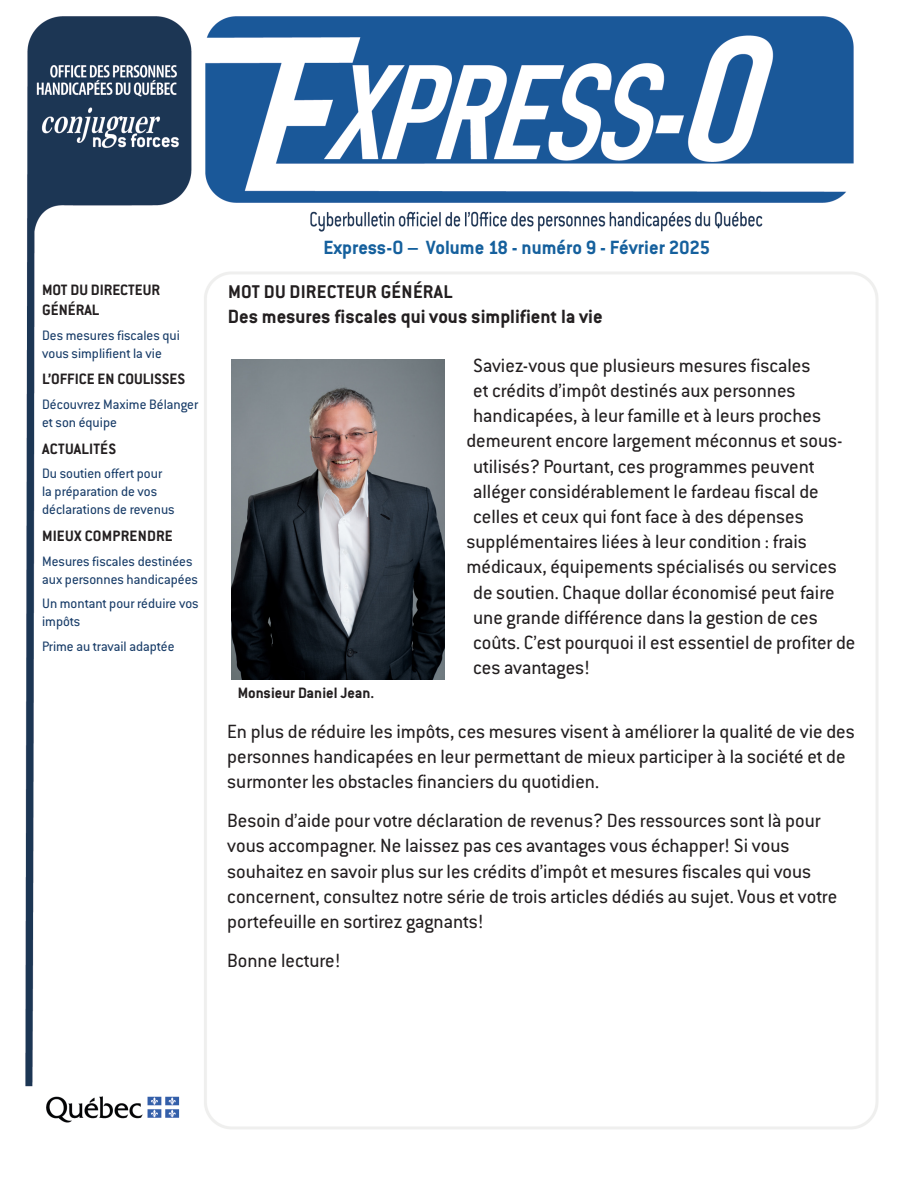
<style>
.page{position:relative;width:918px;height:1188px;background:#fff}
.page>*{position:absolute;margin:0;border:0;box-sizing:border-box;transform-origin:0 0}
.t1{font:21px/25.2px "Conduit ITC";color:#231f20}
.t2{font:700 21px "Conduit ITC";color:#231f20}
.t3{font:700 21px "Conduit ITC";color:#15609d}
.t4{font:700 20.25px "Conduit ITC";letter-spacing:.015em;color:#231f20}
.t5{font:700 16.5px/19.8px "Conduit ITC";color:#231f20}
.t6{font:15px/18px "Conduit ITC";color:#183c68}
</style>
<div class="page">
<img style="left:25px;top:16px;width:853px;height:1113px">
<img style="left:231px;top:360px;width:214px;height:320px">
<p class="t5" style="left:42px;top:280px;width:120px">MOT DU DIRECTEUR<br>GÉNÉRAL</p>
<p class="t6" style="left:42px;top:326px;width:139px">Des mesures fiscales qui vous simplifient la vie</p>
<p class="t5" style="left:42px;top:369px;width:145px">L’OFFICE EN COULISSES</p>
<p class="t6" style="left:42px;top:395px;width:158px">Découvrez Maxime Bélanger et son équipe</p>
<p class="t5" style="left:42px;top:438px;width:75px">ACTUALITÉS</p>
<p class="t6" style="left:42px;top:464px;width:134px">Du soutien offert pour la préparation de vos déclarations de revenus</p>
<p class="t5" style="left:42px;top:525px;width:132px">MIEUX COMPRENDRE</p>
<p class="t6" style="left:42px;top:551px;width:157px">Mesures fiscales destinées aux personnes handicapées</p>
<p class="t6" style="left:42px;top:594px;width:158px">Un montant pour réduire vos impôts</p>
<p class="t6" style="left:42px;top:637px;width:134px">Prime au travail adaptée</p>
<p class="t3" style="left:324px;top:235px;width:388px">Express-O – Volume 18 - numéro 9 - Février 2025</p>
<p class="t4" style="left:228px;top:279px;width:226px">MOT DU DIRECTEUR GÉNÉRAL</p>
<p class="t2" style="left:228px;top:303px;width:376px">Des mesures fiscales qui vous simplifient la vie</p>
<p class="t5" style="left:238px;top:683px;width:138px">Monsieur Daniel Jean.</p>
<p class="t1" style="left:473px;top:352px;width:339px">Saviez-vous que plusieurs mesures fiscales</p>
<p class="t1" style="left:473px;top:377px;width:324px">et crédits d’impôt destinés aux personnes</p>
<p class="t1" style="left:473px;top:402px;width:349px">handicapées, à leur famille et à leurs proches</p>
<p class="t1" style="left:466px;top:428px;width:378px">demeurent encore largement méconnus et sous-</p>
<p class="t1" style="left:473px;top:453px;width:343px">utilisés? Pourtant, ces programmes peuvent</p>
<p class="t1" style="left:473px;top:478px;width:347px">alléger considérablement le fardeau fiscal de</p>
<p class="t1" style="left:473px;top:503px;width:332px">celles et ceux qui font face à des dépenses</p>
<p class="t1" style="left:466px;top:528px;width:342px">supplémentaires liées à leur condition : frais</p>
<p class="t1" style="left:466px;top:554px;width:372px">médicaux, équipements spécialisés ou services</p>
<p class="t1" style="left:473px;top:579px;width:363px">de soutien. Chaque dollar économisé peut faire</p>
<p class="t1" style="left:473px;top:604px;width:346px">une grande différence dans la gestion de ces</p>
<p class="t1" style="left:473px;top:629px;width:384px">coûts. C’est pourquoi il est essentiel de profiter de</p>
<p class="t1" style="left:473px;top:654px;width:119px">ces avantages!</p>
<p class="t1" style="left:227px;top:718px;width:629px">En plus de réduire les impôts, ces mesures visent à améliorer la qualité de vie des personnes handicapées en leur permettant de mieux participer à la société et de surmonter les obstacles financiers du quotidien.</p>
<p class="t1" style="left:227px;top:807px;width:612px">Besoin d’aide pour votre déclaration de revenus? Des ressources sont là pour vous accompagner. Ne laissez pas ces avantages vous échapper! Si vous souhaitez en savoir plus sur les crédits d’impôt et mesures fiscales qui vous concernent, consultez notre série de trois articles dédiés au sujet. Vous et votre portefeuille en sortirez gagnants!</p>
<p class="t1" style="left:227px;top:947px;width:115px">Bonne lecture!</p>
</div>
